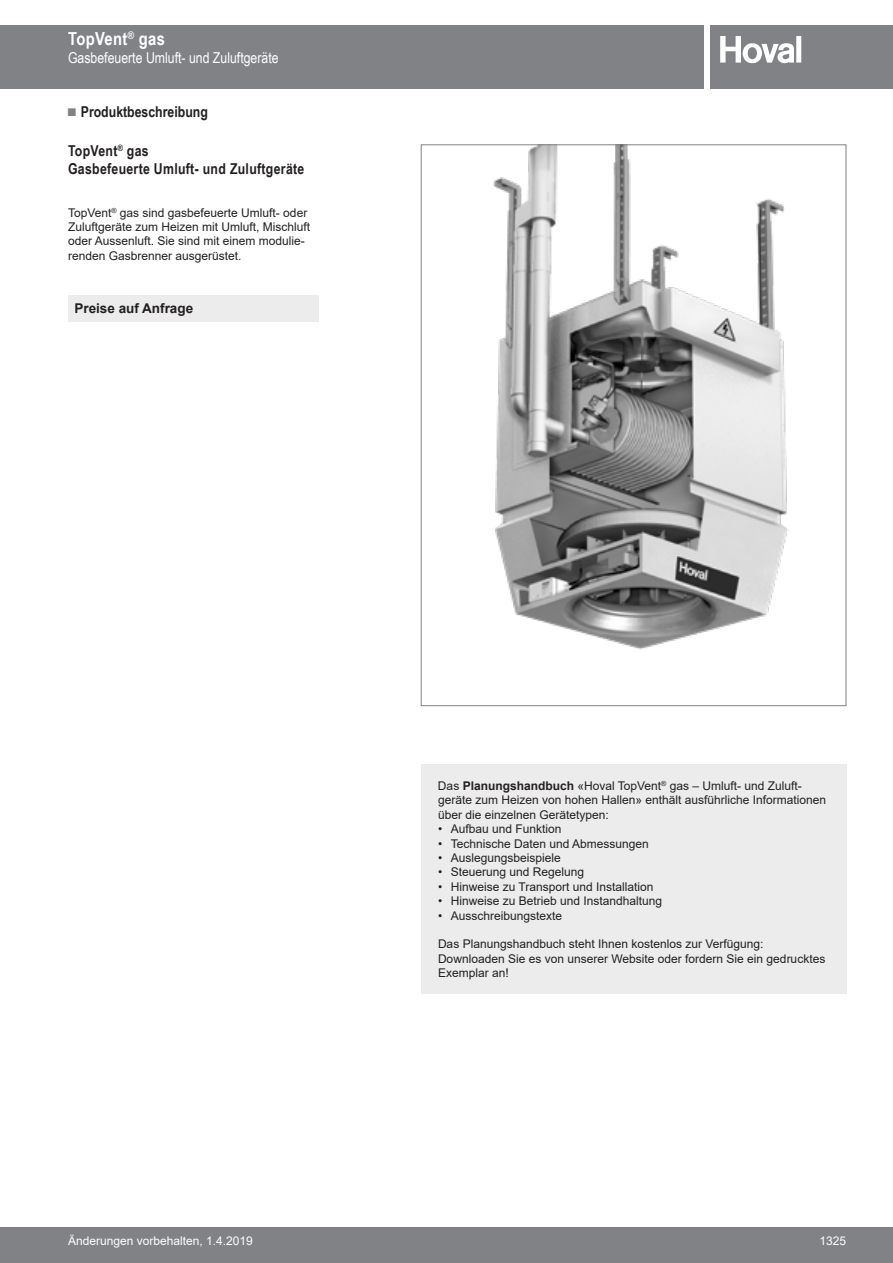
<style>
.page{position:relative;width:893px;height:1263px;background:#fff}
.page>*{position:absolute;margin:0;border:0;box-sizing:border-box;transform-origin:0 0}
.t1{font:700 18px "Arial Narrow";letter-spacing:.02em;color:#fff}
.t2{font:700 15px/18px "Arial Narrow";letter-spacing:.02em;color:#231f20}
.t3{font:15px "Arial Narrow";color:#fff}
.t4{font:700 15px "Arial Narrow";color:#231f20}
.t5{font:700 13.5px "Arial";color:#231f20}
.t6{font:12px/14.4px "Arial";color:#231f20}
.t7{font:12px "Arial";color:#fff}
.s1{font-size:16.5px;color:#808285}
.s2{font-weight:700}
</style>
<div class="page">
<div style="left:710px;top:26px;width:183px;height:63px;background:#808285"></div>
<svg style="left:720px;top:36px;width:81px;height:27px"></svg>
<div style="left:0;top:1228px;width:893px;height:35px;background:#808285"></div>
<div style="left:0;top:26px;width:703px;height:63px;background:#808285"></div>
<div style="left:68px;top:295px;width:251px;height:26px;background:#ececec"></div>
<img style="left:493px;top:147px;width:295px;height:503px">
<div style="left:421px;top:764px;width:425px;height:230px;background:#ececec"></div>
<h1 class="t1" style="left:68px;top:25px;width:98px">TopVent<sup>®</sup> gas</h1>
<p class="t3" style="left:68px;top:46px;width:212px">Gasbefeuerte Umluft- und Zuluftgeräte</p>
<p class="t4" style="left:68px;top:101px;width:141px"><span class="s1">■</span> Produktbeschreibung</p>
<p class="t2" style="left:68px;top:140px;width:238px">TopVent<sup>®</sup> gas<br>Gasbefeuerte Umluft- und Zuluftgeräte</p>
<p class="t6" style="left:68px;top:205px;width:244px">TopVent<sup>®</sup> gas sind gasbefeuerte Umluft- oder Zuluftgeräte zum Heizen mit Umluft, Mischluft oder Aussenluft. Sie sind mit einem modulie&shy;renden Gasbrenner ausgerüstet.</p>
<p class="t5" style="left:74px;top:299px;width:120px">Preise auf Anfrage</p>
<p class="t6" style="left:438px;top:778px;width:390px">Das <span class="s2">Planungshandbuch</span> «Hoval TopVent<sup>®</sup> gas – Umluft- und Zuluft&shy;geräte zum Heizen von hohen Hallen» enthält ausführliche Informationen über die einzelnen Gerätetypen:</p>
<p class="t6" style="left:438px;top:822px;width:125px">• Aufbau und Funktion</p>
<p class="t6" style="left:438px;top:836px;width:212px">• Technische Daten und Abmessungen</p>
<p class="t6" style="left:438px;top:850px;width:124px">• Auslegungsbeispiele</p>
<p class="t6" style="left:438px;top:865px;width:148px">• Steuerung und Regelung</p>
<p class="t6" style="left:438px;top:879px;width:217px">• Hinweise zu Transport und Installation</p>
<p class="t6" style="left:438px;top:894px;width:226px">• Hinweise zu Betrieb und Instandhaltung</p>
<p class="t6" style="left:438px;top:908px;width:126px">• Ausschreibungstexte</p>
<p class="t6" style="left:438px;top:937px;width:389px">Das Planungshandbuch steht Ihnen kostenlos zur Verfügung:<br>Downloaden Sie es von unserer Website oder fordern Sie ein gedrucktes<br>Exemplar an!</p>
<p class="t7" style="left:68px;top:1232px;width:186px">Änderungen vorbehalten, 1.4.2019</p>
<p class="t7" style="left:819px;top:1232px;width:28px">1325</p>
</div>
